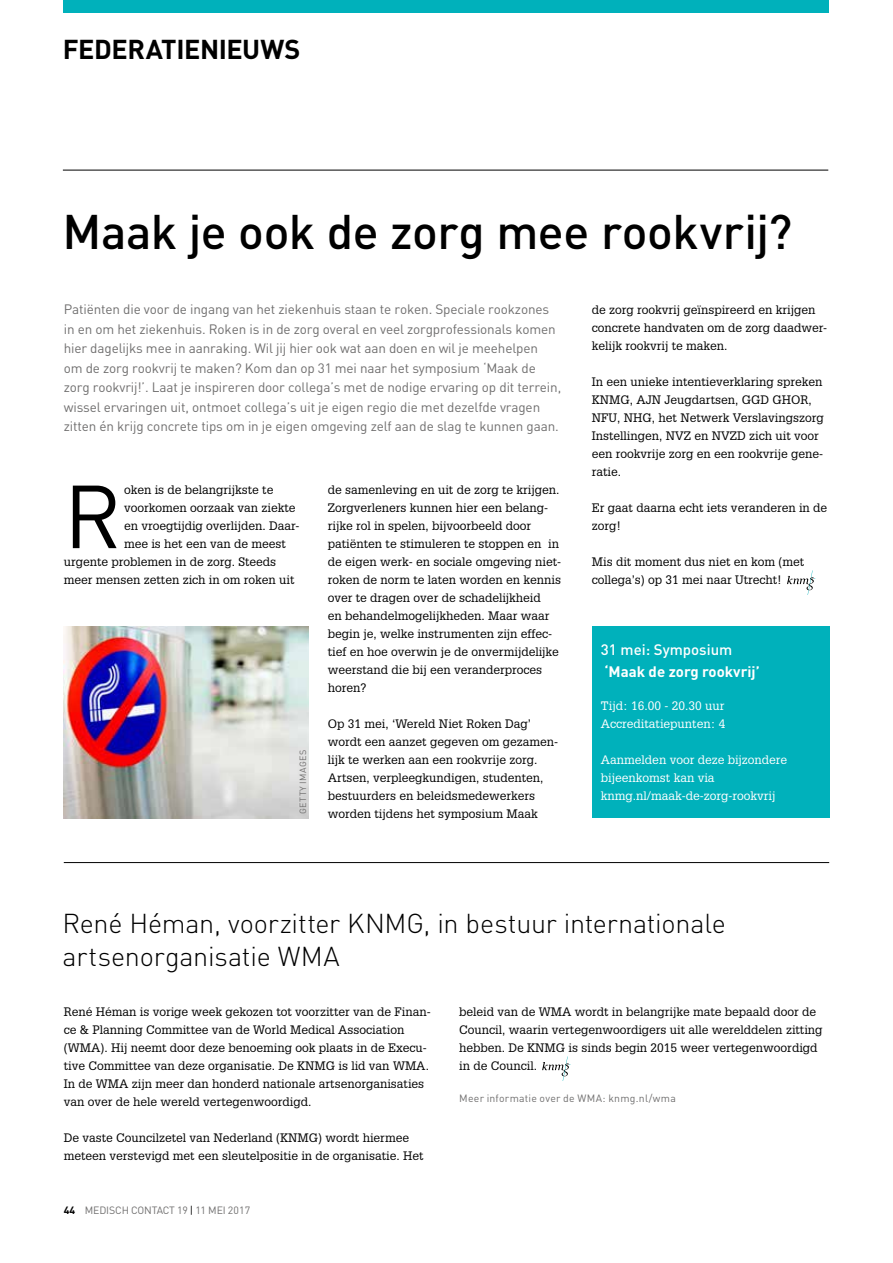
<style>
.page{position:relative;width:893px;height:1263px;background:#fff}
.page>*{position:absolute;margin:0;border:0;box-sizing:border-box;transform-origin:0 0}
.t1{font:87.9px "DINOT";color:#000}
.t2{font:500 48px "DINOT";letter-spacing:-.01em;color:#000}
.t3{font:300 27px/33px "DINOT";letter-spacing:-.01em;color:#000}
.t4{font:700 27px "DINOT";letter-spacing:-.015em;color:#000}
.t5{font:700 15px "DINOT";color:#fff}
.t6{font:500 15px "DINOT";color:#fff}
.t7{font:13.5px/19.5px "DINOT";letter-spacing:-.01em;color:#706f6f}
.t8{font:12px/18px "Glypha LT Std";color:#000}
.t9{font:12px/18px "Glypha LT Std";color:#fff}
.t10{font:10.5px "DINOT";letter-spacing:.015em;color:#706f6f}
.t11{font:10.5px "DINOT";letter-spacing:-.015em;color:#706f6f}
.t12{font:9px "DINOT";letter-spacing:.06em;color:#706f6f}
.s1{font-weight:700;color:#000}
.s2{color:#000}
</style>
<div class="page">
<div style="left:64px;top:0;width:765px;height:13px;background:#00b1bb"></div>
<hr style="left:63px;top:170px;width:765px;height:1px;background:#000">
<svg style="left:787px;top:571px;width:28px;height:24px"></svg>
<img style="left:64px;top:626px;width:245px;height:193px">
<div style="left:592px;top:626px;width:238px;height:191px;background:#00b1bb"></div>
<hr style="left:64px;top:862px;width:765px;height:1px;background:#000">
<svg style="left:542px;top:1057px;width:28px;height:24px"></svg>
<h3 class="t4" style="left:63px;top:32px;width:239px">FEDERATIENIEUWS</h3>
<h2 class="t2" style="left:63px;top:201px;width:731px">Maak je ook de zorg mee rookvrij?</h2>
<p class="t7" style="left:64px;top:299px;width:499px">Patiënten die voor de ingang van het ziekenhuis staan te roken. Speciale rookzones in en om het ziekenhuis. Roken is in de zorg overal en veel zorgprofessionals komen hier dagelijks mee in aanraking. Wil jij hier ook wat aan doen en wil je meehelpen<br>om de zorg rookvrij te maken? Kom dan op 31 mei naar het symposium ‘Maak de zorg rookvrij!’. Laat je inspireren door collega’s met de nodige ervaring op dit terrein, wissel ervaringen uit, ontmoet collega’s uit je eigen regio die met dezelfde vragen zitten én krijg concrete tips om in je eigen omgeving zelf aan de slag te kunnen gaan.</p>
<h1 class="t1" style="left:64px;top:461px;width:59px">R</h1>
<p class="t8" style="left:124px;top:481px;width:151px">oken is de belangrijkste te</p>
<p class="t8" style="left:124px;top:499px;width:173px">voorkomen oorzaak van ziekte</p>
<p class="t8" style="left:124px;top:517px;width:177px">en vroegtijdig overlijden. Daar-</p>
<p class="t8" style="left:124px;top:535px;width:163px">mee is het een van de meest</p>
<p class="t8" style="left:64px;top:553px;width:214px">urgente problemen in de zorg. Steeds</p>
<p class="t8" style="left:64px;top:571px;width:232px">meer mensen zetten zich in om roken uit</p>
<p class="t12" style="left:297px;top:814px;width:66px;rotate:-90deg">GETTY IMAGES</p>
<p class="t8" style="left:328px;top:481px;width:235px">de samenleving en uit de zorg te krijgen.<br>Zorgverleners kunnen hier een belang&shy;rijke rol in spelen, bijvoorbeeld door patiënten te stimuleren te stoppen en in de eigen werk- en sociale omgeving niet&shy;roken de norm te laten worden en kennis over te dragen over de schadelijkheid<br>en behandelmogelijkheden. Maar waar begin je, welke instrumenten zijn effec&shy;tief en hoe overwin je de onvermijdelijke weerstand die bij een veranderproces horen?</p>
<p class="t8" style="left:328px;top:715px;width:232px">Op 31 mei, ‘Wereld Niet Roken Dag’ wordt een aanzet gegeven om gezamen&shy;lijk te werken aan een rookvrije zorg.<br>Artsen, verpleegkundigen, studenten, bestuurders en beleidsmedewerkers worden tijdens het symposium Maak</p>
<p class="t8" style="left:592px;top:301px;width:237px">de zorg rookvrij geïnspireerd en krijgen concrete handvaten om de zorg daadwer&shy;kelijk rookvrij te maken.</p>
<p class="t8" style="left:592px;top:373px;width:233px">In een unieke intentieverklaring spreken KNMG, AJN Jeugdartsen, GGD GHOR, NFU, NHG, het Netwerk Verslavingszorg Instellingen, NVZ en NVZD zich uit voor een rookvrije zorg en een rookvrije gene&shy;ratie.</p>
<p class="t8" style="left:592px;top:499px;width:237px">Er gaat daarna echt iets veranderen in de zorg!</p>
<p class="t8" style="left:592px;top:553px;width:214px">Mis dit moment dus niet en kom (met collega’s) op 31 mei naar Utrecht!</p>
<p class="t6" style="left:601px;top:640px;width:133px">31 mei: Symposium</p>
<p class="t5" style="left:604px;top:662px;width:157px">‘Maak de zorg rookvrij’</p>
<p class="t9" style="left:601px;top:697px;width:126px">Tijd: 16.00 - 20.30 uur<br>Accreditatiepunten: 4</p>
<p class="t9" style="left:601px;top:751px;width:188px">Aanmelden voor deze bijzondere bijeenkomst kan via knmg.nl/maak-de-zorg-rookvrij</p>
<h3 class="t3" style="left:63px;top:906px;width:665px">René Héman, voorzitter KNMG, in bestuur internationale artsenorganisatie WMA</h3>
<p class="t8" style="left:64px;top:1003px;width:368px">René Héman is vorige week gekozen tot voorzitter van de Finan&shy;ce &amp; Planning Committee van de World Medical Association (WMA). Hij neemt door deze benoeming ook plaats in de Execu&shy;tive Committee van deze organisatie. De KNMG is lid van WMA.<br>In de WMA zijn meer dan honderd nationale artsenorganisaties van over de hele wereld vertegenwoordigd.</p>
<p class="t8" style="left:64px;top:1129px;width:361px">De vaste Councilzetel van Nederland (KNMG) wordt hiermee meteen verstevigd met een sleutelpositie in de organisatie. Het</p>
<p class="t11" style="left:64px;top:1204px;width:188px"><span class="s1">44</span> MEDISCH CONTACT 19 <span class="s2">|</span> 11 MEI 2017</p>
<p class="t8" style="left:459px;top:1003px;width:365px">beleid van de WMA wordt in belangrijke mate bepaald door de Council, waarin vertegenwoordigers uit alle werelddelen zitting hebben. De KNMG is sinds begin 2015 weer vertegenwoordigd in de Council.</p>
<p class="t10" style="left:459px;top:1091px;width:218px">Meer informatie over de WMA: knmg.nl/wma</p>
</div>
